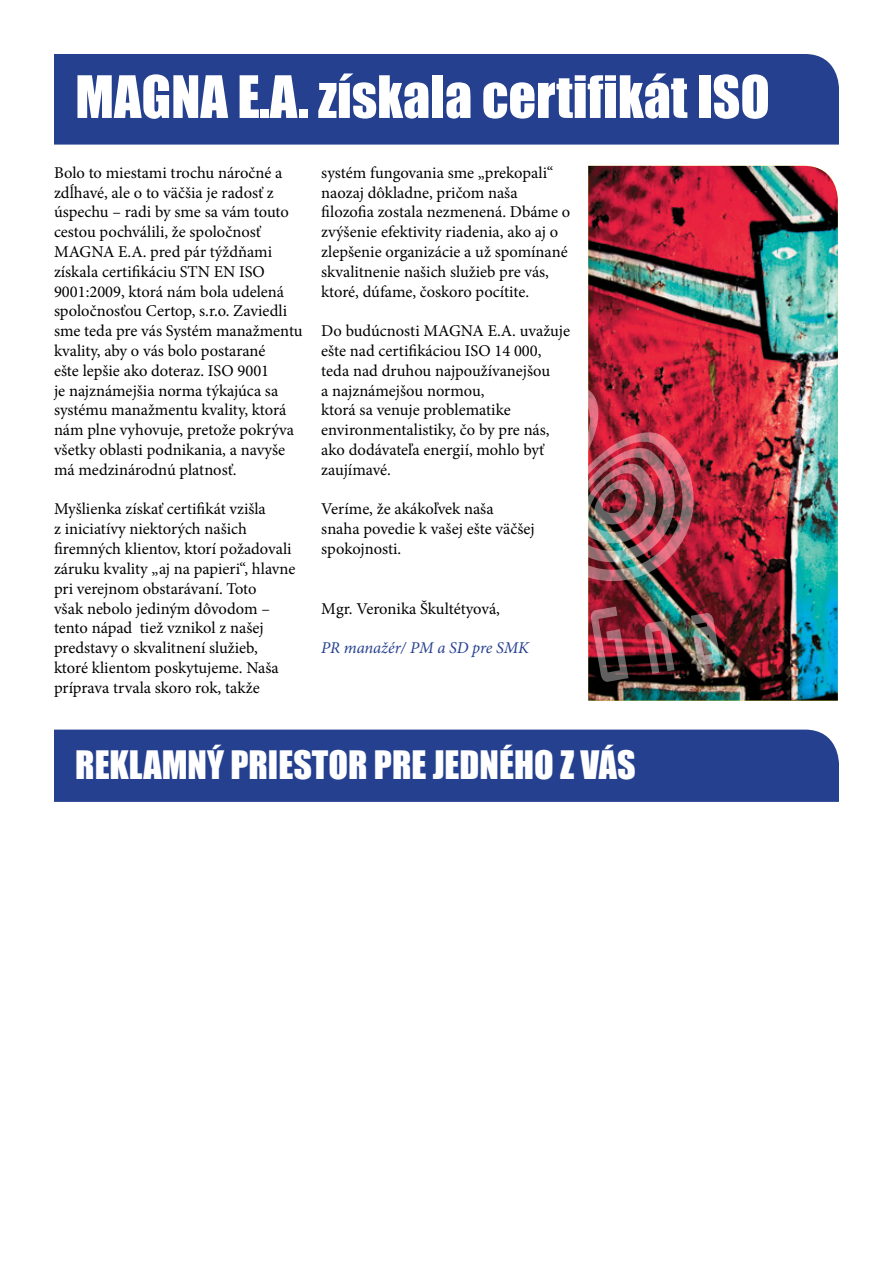
<style>
.page{position:relative;width:893px;height:1263px;background:#fff}
.page>*{position:absolute;margin:0;border:0;box-sizing:border-box;transform-origin:0 0}
.t1{font:54px "Impact";color:#fff}
.t2{font:36px "Impact";color:#fff}
.t3{font:16.5px/19.8px "Minion Pro";color:#000}
.t4{font:italic 16.5px "Minion Pro";letter-spacing:-.005em;color:#25408f}
</style>
<div class="page">
<div style="left:54px;top:54px;width:785px;height:91px;background:#25408f"></div>
<div style="left:54px;top:730px;width:785px;height:72px;background:#25408f"></div>
<img style="left:588px;top:166px;width:250px;height:535px">
<img style="left:588px;top:362px;width:116px;height:229px">
<svg style="left:591px;top:607px;width:38px;height:75px;background:#7a3541"></svg>
<svg style="left:644px;top:621px;width:31px;height:53px;background:#7e4149"></svg>
<img style="left:691px;top:613px;width:30px;height:52px">
<h1 class="t1" style="left:75px;top:55px;width:696px">MAGNA E.A. získala certifikát ISO</h1>
<p class="t3" style="left:54px;top:163px;width:250px">Bolo to miestami trochu náročné a zdĺhavé, ale o to väčšia je radosť z úspechu – radi by sme sa vám touto cestou pochválili, že spoločnosť MAGNA E.A. pred pár týždňami získala certifikáciu STN EN ISO 9001:2009, ktorá nám bola udelená spoločnosťou Certop, s.r.o. Zaviedli sme teda pre vás Systém manažmentu kvality, aby o vás bolo postarané<br>ešte lepšie ako doteraz. ISO 9001<br>je najznámejšia norma týkajúca sa systému manažmentu kvality, ktorá nám plne vyhovuje, pretože pokrýva všetky oblasti podnikania, a navyše má medzinárodnú platnosť.</p>
<p class="t3" style="left:54px;top:499px;width:243px">Myšlienka získať certifikát vzišla<br>z iniciatívy niektorých našich firemných klientov, ktorí požadovali záruku kvality „aj na papieri“, hlavne pri verejnom obstarávaní. Toto<br>však nebolo jediným dôvodom – tento nápad tiež vznikol z našej predstavy o skvalitnení služieb, ktoré klientom poskytujeme. Naša príprava trvala skoro rok, takže</p>
<p class="t3" style="left:321px;top:163px;width:250px">systém fungovania sme „prekopali“ naozaj dôkladne, pričom naša filozofia zostala nezmenená. Dbáme o zvýšenie efektivity riadenia, ako aj o zlepšenie organizácie a už spomínané skvalitnenie našich služieb pre vás, ktoré, dúfame, čoskoro pocítite.</p>
<p class="t3" style="left:321px;top:321px;width:250px">Do budúcnosti MAGNA E.A. uvažuje ešte nad certifikáciou ISO 14 000, teda nad druhou najpoužívanejšou<br>a najznámejšou normou,<br>ktorá sa venuje problematike environmentalistiky, čo by pre nás, ako dodávateľa energií, mohlo byť zaujímavé.</p>
<p class="t3" style="left:321px;top:499px;width:215px">Veríme, že akákoľvek naša snaha povedie k vašej ešte väčšej spokojnosti.</p>
<p class="t3" style="left:321px;top:598px;width:180px">Mgr. Veronika Škultétyová,</p>
<p class="t4" style="left:321px;top:636px;width:209px">PR manažér/ PM a SD pre SMK</p>
<h2 class="t2" style="left:75px;top:737px;width:562px">REKLAMNÝ PRIESTOR PRE JEDNÉHO Z VÁS</h2>
</div>
